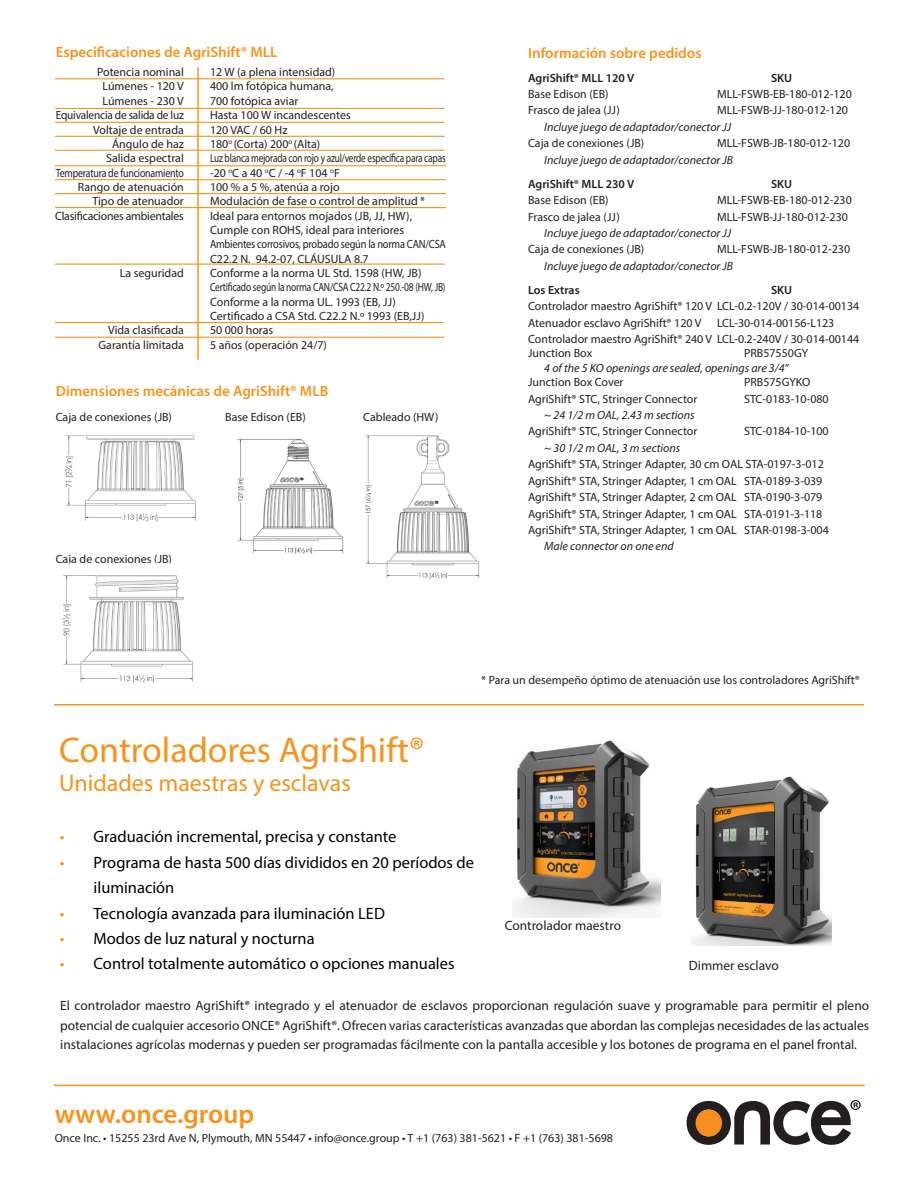
<style>
.page{position:relative;width:918px;height:1188px;background:#fff}
.page>*{position:absolute;margin:0;border:0;box-sizing:border-box;transform-origin:0 0}
.t1{font:35.85px "Myriad Pro";color:#f7931d}
.t2{font:600 26.85px "Myriad Pro";color:#f7931d}
.t3{font:23.85px "Myriad Pro";color:#f7931d}
.t4{font:16.5px/25.3px "Myriad Pro";color:#000}
.t5{font:600 15px "Myriad Pro";color:#f7931d}
.t6{font:13.5px/19.5px "Myriad Pro";color:#231f20;text-align:justify}
.t7{font:12px "Myriad Pro";color:#231f20}
.t8{font:italic 12px "Myriad Pro";color:#231f20}
.t9{font:12px "Myriad Pro";letter-spacing:-.02em;color:#231f20;scale:.78 1}
.t10{font:12px "Myriad Pro";letter-spacing:-.02em;color:#231f20;scale:.79 1}
.t11{font:600 12px "Myriad Pro";color:#231f20}
.t12{font:12px "Myriad Pro";letter-spacing:-.02em;color:#231f20;scale:.87 1}
.t13{font:12px "Myriad Pro";letter-spacing:-.02em;color:#231f20;scale:.83 1}
.t14{font:12px "Myriad Pro";letter-spacing:-.02em;color:#231f20}
.t15{font:12px "Myriad Pro";letter-spacing:-.02em;color:#231f20;scale:.95 1}
.s1{color:#f7931d}
</style>
<div class="page">
<svg style="left:687px;top:1100px;width:174px;height:45px"></svg>
<hr style="left:54px;top:1085px;width:811px;height:1px;background:#f79521">
<hr style="left:197px;top:67px;width:2px;height:293px;background:#f7931d">
<hr style="left:55px;top:78px;width:390px;height:1px;background:#f7931d">
<hr style="left:55px;top:264px;width:390px;height:1px;background:#f7931d">
<hr style="left:55px;top:136px;width:390px;height:1px;background:#f7931d">
<hr style="left:55px;top:150px;width:390px;height:1px;background:#f7931d">
<hr style="left:55px;top:108px;width:390px;height:1px;background:#f7931d">
<hr style="left:55px;top:122px;width:390px;height:1px;background:#f7931d">
<hr style="left:55px;top:193px;width:391px;height:1px;background:#f7931d">
<hr style="left:55px;top:207px;width:391px;height:1px;background:#f7931d">
<hr style="left:55px;top:165px;width:391px;height:1px;background:#f7931d">
<hr style="left:55px;top:179px;width:391px;height:1px;background:#f7931d">
<hr style="left:55px;top:337px;width:390px;height:1px;background:#f7931d">
<hr style="left:55px;top:322px;width:388px;height:1px;background:#f7931d">
<hr style="left:54px;top:704px;width:810px;height:1px;background:#f79521">
<img style="left:64px;top:435px;width:132px;height:87px">
<img style="left:365px;top:435px;width:115px;height:144px">
<img style="left:237px;top:439px;width:107px;height:115px">
<img style="left:62px;top:575px;width:132px;height:108px">
<img style="left:515px;top:740px;width:146px;height:177px">
<img style="left:691px;top:777px;width:141px;height:168px">
<p class="t5" style="left:56px;top:42px;width:223px">Especificaciones de AgriShift® MLL</p>
<p class="t7" style="left:97px;top:65px;width:88px">Potencia nominal</p>
<p class="t7" style="left:103px;top:79px;width:83px">Lúmenes - 120 V</p>
<p class="t7" style="left:103px;top:93px;width:83px">Lúmenes - 230 V</p>
<p class="t15" style="left:56px;top:108px;width:136px">Equivalencia de salida de luz</p>
<p class="t7" style="left:93px;top:122px;width:92px">Voltaje de entrada</p>
<p class="t7" style="left:112px;top:136px;width:73px">Ángulo de haz</p>
<p class="t7" style="left:106px;top:151px;width:79px">Salida espectral</p>
<p class="t13" style="left:56px;top:165px;width:156px">Temperatura de funcionamiento</p>
<p class="t7" style="left:78px;top:179px;width:107px">Rango de atenuación</p>
<p class="t7" style="left:92px;top:194px;width:93px">Tipo de atenuador</p>
<p class="t14" style="left:55px;top:208px;width:130px">Clasificaciones ambientales</p>
<p class="t7" style="left:210px;top:65px;width:127px">12 W (a plena intensidad)</p>
<p class="t7" style="left:210px;top:79px;width:125px">400 lm fotópica humana,</p>
<p class="t7" style="left:210px;top:93px;width:90px">700 fotópica aviar</p>
<p class="t7" style="left:210px;top:108px;width:142px">Hasta 100 W incandescentes</p>
<p class="t7" style="left:210px;top:122px;width:79px">120 VAC / 60 Hz</p>
<p class="t7" style="left:210px;top:136px;width:112px">180<sup>o</sup> (Corta) 200<sup>o</sup> (Alta)</p>
<p class="t9" style="left:210px;top:151px;width:304px">Luz blanca mejorada con rojo y azul/verde específica para capas</p>
<p class="t7" style="left:210px;top:165px;width:131px">-20 <sup>o</sup>C a 40 <sup>o</sup>C / -4 <sup>o</sup>F 104 <sup>o</sup>F</p>
<p class="t7" style="left:210px;top:179px;width:131px">100 % a 5 %, atenúa a rojo</p>
<p class="t7" style="left:210px;top:194px;width:217px">Modulación de fase o control de amplitud *</p>
<p class="t7" style="left:210px;top:208px;width:204px">Ideal para entornos mojados (JB, JJ, HW),</p>
<p class="t7" style="left:210px;top:223px;width:196px">Cumple con ROHS, ideal para interiores</p>
<p class="t12" style="left:210px;top:237px;width:273px">Ambientes corrosivos, probado según la norma CAN/CSA</p>
<p class="t7" style="left:210px;top:251px;width:160px">C22.2 N. 94.2-07, CLÁUSULA 8.7</p>
<p class="t7" style="left:210px;top:266px;width:213px">Conforme a la norma UL Std. 1598 (HW, JB)</p>
<p class="t10" style="left:210px;top:280px;width:300px">Certificado según la norma CAN/CSA C22.2 N.º 250.-08 (HW, JB)</p>
<p class="t7" style="left:210px;top:294px;width:187px">Conforme a la norma UL. 1993 (EB, JJ)</p>
<p class="t7" style="left:210px;top:309px;width:216px">Certificado a CSA Std. C22.2 N.º 1993 (EB,JJ)</p>
<p class="t7" style="left:210px;top:323px;width:65px">50 000 horas</p>
<p class="t7" style="left:210px;top:337px;width:119px">5 años (operación 24/7)</p>
<p class="t7" style="left:120px;top:266px;width:65px">La seguridad</p>
<p class="t7" style="left:108px;top:323px;width:77px">Vida clasificada</p>
<p class="t7" style="left:98px;top:337px;width:87px">Garantía limitada</p>
<p class="t5" style="left:56px;top:381px;width:274px">Dimensiones mecánicas de AgriShift® MLB</p>
<p class="t7" style="left:56px;top:410px;width:118px">Caja de conexiones (JB)</p>
<p class="t7" style="left:225px;top:410px;width:82px">Base Edison (EB)</p>
<p class="t7" style="left:363px;top:410px;width:77px">Cableado (HW)</p>
<p class="t7" style="left:56px;top:552px;width:118px">Caja de conexiones (JB)</p>
<p class="t5" style="left:528px;top:43px;width:175px">Información sobre pedidos</p>
<p class="t11" style="left:528px;top:70px;width:108px">AgriShift® MLL 120 V</p>
<p class="t11" style="left:771px;top:70px;width:23px">SKU</p>
<p class="t7" style="left:528px;top:87px;width:82px">Base Edison (EB)</p>
<p class="t7" style="left:717px;top:87px;width:136px">MLL-FSWB-EB-180-012-120</p>
<p class="t7" style="left:528px;top:103px;width:93px">Frasco de jalea (JJ)</p>
<p class="t7" style="left:717px;top:103px;width:132px">MLL-FSWB-JJ-180-012-120</p>
<p class="t8" style="left:544px;top:119px;width:188px">Incluye juego de adaptador/conector JJ</p>
<p class="t7" style="left:528px;top:136px;width:118px">Caja de conexiones (JB)</p>
<p class="t7" style="left:717px;top:136px;width:135px">MLL-FSWB-JB-180-012-120</p>
<p class="t8" style="left:544px;top:152px;width:190px">Incluye juego de adaptador/conector JB</p>
<p class="t11" style="left:528px;top:176px;width:108px">AgriShift® MLL 230 V</p>
<p class="t11" style="left:771px;top:176px;width:23px">SKU</p>
<p class="t7" style="left:528px;top:193px;width:82px">Base Edison (EB)</p>
<p class="t7" style="left:717px;top:193px;width:136px">MLL-FSWB-EB-180-012-230</p>
<p class="t7" style="left:528px;top:209px;width:93px">Frasco de jalea (JJ)</p>
<p class="t7" style="left:717px;top:209px;width:132px">MLL-FSWB-JJ-180-012-230</p>
<p class="t8" style="left:544px;top:226px;width:188px">Incluye juego de adaptador/conector JJ</p>
<p class="t7" style="left:528px;top:242px;width:118px">Caja de conexiones (JB)</p>
<p class="t7" style="left:717px;top:242px;width:135px">MLL-FSWB-JB-180-012-230</p>
<p class="t8" style="left:544px;top:258px;width:190px">Incluye juego de adaptador/conector JB</p>
<p class="t11" style="left:528px;top:282px;width:53px">Los Extras</p>
<p class="t11" style="left:771px;top:282px;width:23px">SKU</p>
<p class="t7" style="left:528px;top:299px;width:333px">Controlador maestro AgriShift® 120 V LCL-0.2-120V / 30-014-00134</p>
<p class="t7" style="left:528px;top:315px;width:175px">Atenuador esclavo AgriShift® 120 V</p>
<p class="t7" style="left:717px;top:315px;width:119px">LCL-30-014-00156-L123</p>
<p class="t7" style="left:528px;top:332px;width:333px">Controlador maestro AgriShift® 240 V LCL-0.2-240V / 30-014-00144</p>
<p class="t7" style="left:528px;top:346px;width:66px">Junction Box</p>
<p class="t7" style="left:744px;top:346px;width:66px">PRB57550GY</p>
<p class="t8" style="left:544px;top:360px;width:246px">4 of the 5 KO openings are sealed, openings are 3/4”</p>
<p class="t7" style="left:528px;top:375px;width:97px">Junction Box Cover</p>
<p class="t7" style="left:744px;top:375px;width:68px">PRB575GYKO</p>
<p class="t7" style="left:528px;top:391px;width:171px">AgriShift® STC, Stringer Connector</p>
<p class="t7" style="left:744px;top:391px;width:86px">STC-0183-10-080</p>
<p class="t8" style="left:544px;top:408px;width:152px">~ 24 1/2 m OAL, 2.43 m sections</p>
<p class="t7" style="left:528px;top:424px;width:171px">AgriShift® STC, Stringer Connector</p>
<p class="t7" style="left:744px;top:424px;width:86px">STC-0184-10-100</p>
<p class="t8" style="left:544px;top:440px;width:138px">~ 30 1/2 m OAL, 3 m sections</p>
<p class="t7" style="left:528px;top:457px;width:297px">AgriShift® STA, Stringer Adapter, 30 cm OAL STA-0197-3-012</p>
<p class="t7" style="left:528px;top:473px;width:296px">AgriShift® STA, Stringer Adapter, 1 cm OAL STA-0189-3-039</p>
<p class="t7" style="left:528px;top:490px;width:296px">AgriShift® STA, Stringer Adapter, 2 cm OAL STA-0190-3-079</p>
<p class="t7" style="left:528px;top:506px;width:296px">AgriShift® STA, Stringer Adapter, 1 cm OAL STA-0191-3-118</p>
<p class="t7" style="left:528px;top:523px;width:302px">AgriShift® STA, Stringer Adapter, 1 cm OAL STAR-0198-3-004</p>
<p class="t8" style="left:544px;top:539px;width:131px">Male connector on one end</p>
<p class="t1" style="left:59px;top:728px;width:366px">Controladores AgriShift®</p>
<p class="t3" style="left:59px;top:768px;width:293px">Unidades maestras y esclavas</p>
<p class="t7" style="left:481px;top:673px;width:380px">* Para un desempeño óptimo de atenuación use los controladores AgriShift®</p>
<p class="t4" style="left:60px;top:824px;width:338px"><span class="s1">•</span> Graduación incremental, precisa y constante</p>
<p class="t4" style="left:94px;top:849px;width:382px;text-indent:-34px"><span class="s1">•</span> Programa de hasta 500 días divididos en 20 períodos de iluminación</p>
<p class="t4" style="left:60px;top:900px;width:327px"><span class="s1">•</span> Tecnología avanzada para iluminación LED</p>
<p class="t4" style="left:60px;top:925px;width:256px"><span class="s1">•</span> Modos de luz natural y nocturna</p>
<p class="t4" style="left:60px;top:951px;width:396px"><span class="s1">•</span> Control totalmente automático o opciones manuales</p>
<p class="t6" style="left:505px;top:916px;width:118px">Controlador maestro</p>
<p class="t6" style="left:689px;top:956px;width:91px">Dimmer esclavo</p>
<p class="t6" style="left:60px;top:996px;width:810px">El controlador maestro AgriShift® integrado y el atenuador de esclavos proporcionan regulación suave y programable para permitir el pleno potencial de cualquier accesorio ONCE® AgriShift®. Ofrecen varias características avanzadas que abordan las complejas necesidades de las actuales instalaciones agrícolas modernas y pueden ser programadas fácilmente con la pantalla accesible y los botones de programa en el panel frontal.</p>
<p class="t2" style="left:55px;top:1097px;width:201px">www.once.group</p>
<p class="t7" style="left:55px;top:1131px;width:560px">Once Inc. • 15255 23rd Ave N, Plymouth, MN 55447 • info@once.group • T +1 (763) 381-5621 • F +1 (763) 381-5698</p>
</div>
